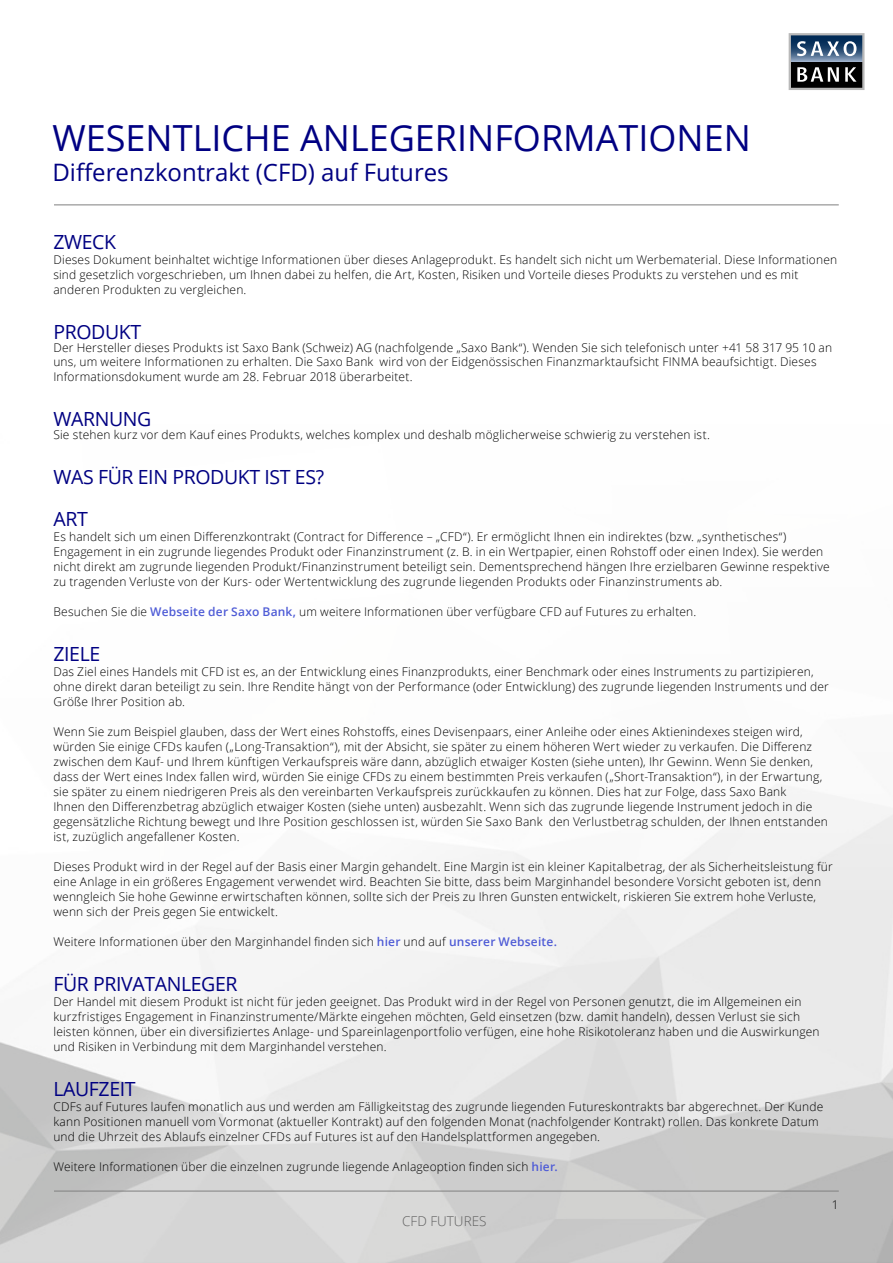
<style>
.page{position:relative;width:893px;height:1263px;background:#fff}
.page>*{position:absolute;margin:0;border:0;box-sizing:border-box;transform-origin:0 0}
.t1{font:36px "Open Sans";color:#000082}
.t2{font:24px "Open Sans";color:#000082}
.t3{font:19.5px/42px "Open Sans";letter-spacing:-.02em;color:#000082}
.t4{font:300 13.5px "Open Sans";color:#616161}
.t5{font:300 12px/15px "Open Sans";letter-spacing:.015em;color:#000}
.s1{font-weight:600;color:#4f5cd6}
</style>
<div class="page">
<hr style="left:54px;top:1191px;width:785px;height:1px;background:#808080">
<hr style="left:54px;top:204px;width:785px;height:1px;background:#808080">
<svg style="left:789px;top:33px;width:75px;height:57px;background:#525e6c"></svg>
<h1 class="t1" style="left:52px;top:113px;width:700px">WESENTLICHE ANLEGERINFORMATIONEN</h1>
<h2 class="t2" style="left:52px;top:156px;width:398px">Differenzkontrakt (CFD) auf Futures</h2>
<h3 class="t3" style="left:53px;top:220px;width:64px">ZWECK</h3>
<p class="t5" style="left:53px;top:252px;width:785px">Dieses Dokument beinhaltet wichtige Informationen über dieses Anlageprodukt. Es handelt sich nicht um Werbematerial. Diese Informationen sind gesetzlich vorgeschrieben, um Ihnen dabei zu helfen, die Art, Kosten, Risiken und Vorteile dieses Produkts zu verstehen und es mit anderen Produkten zu vergleichen.</p>
<h3 class="t3" style="left:53px;top:310px;width:89px">PRODUKT</h3>
<p class="t5" style="left:53px;top:341px;width:780px;line-height:13.5px">Der Hersteller dieses Produkts ist Saxo Bank (Schweiz) AG (nachfolgende „Saxo Bank“). Wenden Sie sich telefonisch unter +41 58 317 95 10 an uns, um weitere Informationen zu erhalten. Die Saxo Bank wird von der Eidgenössischen Finanzmarktaufsicht FINMA beaufsichtigt. Dieses</p>
<p class="t5" style="left:53px;top:369px;width:361px">Informationsdokument wurde am 28. Februar 2018 überarbeitet.</p>
<h3 class="t3" style="left:53px;top:397px;width:99px">WARNUNG</h3>
<p class="t5" style="left:53px;top:427px;width:658px">Sie stehen kurz vor dem Kauf eines Produkts, welches komplex und deshalb möglicherweise schwierig zu verstehen ist.</p>
<h3 class="t3" style="left:53px;top:456px;width:272px">WAS FÜR EIN PRODUKT IST ES?<br>ART</h3>
<p class="t5" style="left:53px;top:529px;width:778px">Es handelt sich um einen Differenzkontrakt (Contract for Difference – „CFD“). Er ermöglicht Ihnen ein indirektes (bzw. „synthetisches“)<br>Engagement in ein zugrunde liegendes Produkt oder Finanzinstrument (z. B. in ein Wertpapier, einen Rohstoff oder einen Index). Sie werden nicht direkt am zugrunde liegenden Produkt/Finanzinstrument beteiligt sein. Dementsprechend hängen Ihre erzielbaren Gewinne respektive zu tragenden Verluste von der Kurs- oder Wertentwicklung des zugrunde liegenden Produkts oder Finanzinstruments ab.</p>
<p class="t5" style="left:53px;top:604px;width:644px">Besuchen Sie die <span class="s1">Webseite der Saxo Bank,</span> um weitere Informationen über verfügbare CFD auf Futures zu erhalten.</p>
<h3 class="t3" style="left:53px;top:633px;width:48px">ZIELE</h3>
<p class="t5" style="left:53px;top:664px;width:777px">Das Ziel eines Handels mit CFD ist es, an der Entwicklung eines Finanzprodukts, einer Benchmark oder eines Instruments zu partizipieren, ohne direkt daran beteiligt zu sein. Ihre Rendite hängt von der Performance (oder Entwicklung) des zugrunde liegenden Instruments und der<br>Größe Ihrer Position ab.</p>
<p class="t5" style="left:53px;top:724px;width:776px">Wenn Sie zum Beispiel glauben, dass der Wert eines Rohstoffs, eines Devisenpaars, einer Anleihe oder eines Aktienindexes steigen wird, würden Sie einige CFDs kaufen („Long-Transaktion“), mit der Absicht, sie später zu einem höheren Wert wieder zu verkaufen. Die Differenz zwischen dem Kauf- und Ihrem künftigen Verkaufspreis wäre dann, abzüglich etwaiger Kosten (siehe unten), Ihr Gewinn. Wenn Sie denken, dass der Wert eines Index fallen wird, würden Sie einige CFDs zu einem bestimmten Preis verkaufen („Short-Transaktion“), in der Erwartung, sie später zu einem niedrigeren Preis als den vereinbarten Verkaufspreis zurückkaufen zu können. Dies hat zur Folge, dass Saxo Bank<br>Ihnen den Differenzbetrag abzüglich etwaiger Kosten (siehe unten) ausbezahlt. Wenn sich das zugrunde liegende Instrument jedoch in die gegensätzliche Richtung bewegt und Ihre Position geschlossen ist, würden Sie Saxo Bank den Verlustbetrag schulden, der Ihnen entstanden ist, zuzüglich angefallener Kosten.</p>
<p class="t5" style="left:53px;top:859px;width:781px">Dieses Produkt wird in der Regel auf der Basis einer Margin gehandelt. Eine Margin ist ein kleiner Kapitalbetrag, der als Sicherheitsleistung für eine Anlage in ein größeres Engagement verwendet wird. Beachten Sie bitte, dass beim Marginhandel besondere Vorsicht geboten ist, denn wenngleich Sie hohe Gewinne erwirtschaften können, sollte sich der Preis zu Ihren Gunsten entwickelt, riskieren Sie extrem hohe Verluste, wenn sich der Preis gegen Sie entwickelt.</p>
<p class="t5" style="left:53px;top:934px;width:505px">Weitere Informationen über den Marginhandel finden sich <span class="s1">hier</span> und auf <span class="s1">unserer Webseite.</span></p>
<h3 class="t3" style="left:53px;top:963px;width:186px">FÜR PRIVATANLEGER</h3>
<p class="t5" style="left:53px;top:994px;width:768px">Der Handel mit diesem Produkt ist nicht für jeden geeignet. Das Produkt wird in der Regel von Personen genutzt, die im Allgemeinen ein kurzfristiges Engagement in Finanzinstrumente/Märkte eingehen möchten, Geld einsetzen (bzw. damit handeln), dessen Verlust sie sich leisten können, über ein diversifiziertes Anlage- und Spareinlagenportfolio verfügen, eine hohe Risikotoleranz haben und die Auswirkungen und Risiken in Verbindung mit dem Marginhandel verstehen.</p>
<h3 class="t3" style="left:53px;top:1068px;width:84px">LAUFZEIT</h3>
<p class="t5" style="left:53px;top:1099px;width:771px">CDFs auf Futures laufen monatlich aus und werden am Fälligkeitstag des zugrunde liegenden Futureskontrakts bar abgerechnet. Der Kunde kann Positionen manuell vom Vormonat (aktueller Kontrakt) auf den folgenden Monat (nachfolgender Kontrakt) rollen. Das konkrete Datum und die Uhrzeit des Ablaufs einzelner CFDs auf Futures ist auf den Handelsplattformen angegeben.</p>
<p class="t5" style="left:53px;top:1159px;width:506px">Weitere Informationen über die einzelnen zugrunde liegende Anlageoption finden sich <span class="s1">hier.</span></p>
<p class="t4" style="left:402px;top:1211px;width:86px">CFD FUTURES</p>
<p class="t5" style="left:832px;top:1197px;width:8px">1</p>
</div>
